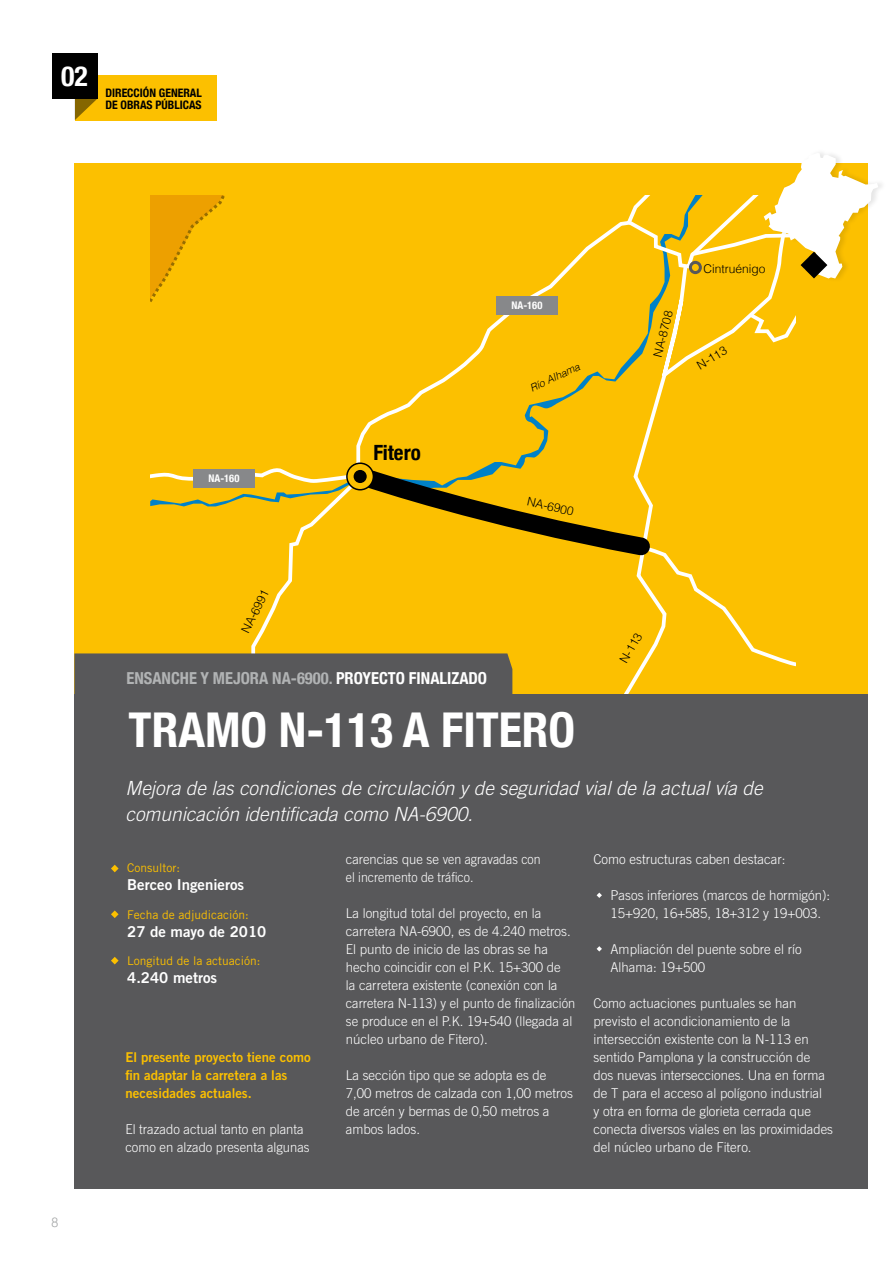
<style>
.page{position:relative;width:893px;height:1263px;background:#fff}
.page>*{position:absolute;margin:0;border:0;box-sizing:border-box;transform-origin:0 0}
.t1{font:700 condensed 48px "Helvetica Neue";color:#fff}
.t2{font:700 condensed 27.75px "Helvetica Neue";color:#fff}
.t3{font:700 condensed 21px "Helvetica Neue";color:#000}
.t4{font:italic 300 19.5px/25.5px "Trade Gothic LT Std";color:#fff}
.t5{font:700 condensed 16.5px "Helvetica Neue";color:#b1b3b4}
.t6{font:15px "Trade Gothic LT Std Bd 2";color:#fff}
.t7{font:300 13.5px/18px "Trade Gothic LT Std";color:#fff}
.t8{font:13.5px/18px "Trade Gothic LT Std Bd 2";color:#fcc000}
.t9{font:300 13.5px/18px "Trade Gothic LT Std";color:#fff;scale:.96 1}
.t10{font:300 13.5px "Helvetica Neue";color:#9c9e9f;scale:.9 1}
.t11{font:12px "Trade Gothic LT Std";color:#fcc000}
.t12{font:300 12px "Helvetica";color:#000}
.t13{font:700 condensed 11.7px/12px "Helvetica Neue";color:#000}
.t14{font:700 condensed 10.5px "Helvetica Neue";color:#fff}
.t15{font:italic 300 10.5px "Helvetica";color:#000}
.s1{color:#fff}
</style>
<div class="page">
<div style="left:75px;top:75px;width:141px;height:45px;background:#fcc000"></div>
<svg style="left:75px;top:99px;width:22px;height:21px"></svg>
<div style="left:52px;top:54px;width:45px;height:45px;background:#000"></div>
<div style="left:74px;top:164px;width:793px;height:537px;background:#fcc000"></div>
<svg style="left:356px;top:243px;width:236px;height:219px"></svg>
<svg style="left:592px;top:221px;width:185px;height:138px"></svg>
<svg style="left:524px;top:262px;width:166px;height:200px"></svg>
<svg style="left:746px;top:307px;width:49px;height:38px"></svg>
<svg style="left:150px;top:196px;width:75px;height:106px"></svg>
<div style="left:496px;top:296px;width:62px;height:18px;background:#87888a"></div>
<div style="left:74px;top:694px;width:793px;height:494px;background:#58585a"></div>
<svg style="left:74px;top:462px;width:721px;height:232px"></svg>
<svg style="left:111px;top:865px;width:8px;height:7px"></svg>
<svg style="left:597px;top:892px;width:5px;height:6px"></svg>
<svg style="left:597px;top:946px;width:5px;height:5px"></svg>
<svg style="left:111px;top:910px;width:8px;height:8px"></svg>
<svg style="left:111px;top:957px;width:8px;height:7px"></svg>
<div style="left:764px;top:148px;width:123px;height:135px;background:#000;opacity:.1"></div>
<svg style="left:623px;top:153px;width:255px;height:125px"></svg>
<h2 class="t2" style="left:61px;top:59px;width:28px">02</h2>
<p class="t13" style="left:105px;top:86px;width:98px">DIRECCIÓN GENERAL<br>DE OBRAS PÚBLICAS</p>
<p class="t10" style="left:51px;top:1214px;width:9px">8</p>
<p class="t14" style="left:511px;top:299px;width:32px">NA-160</p>
<p class="t14" style="left:208px;top:472px;width:32px">NA-160</p>
<p class="t12" style="left:238px;top:629px;width:49px;rotate:-64deg">NA-6991</p>
<h3 class="t3" style="left:373px;top:439px;width:49px">Fitero</h3>
<p class="t5" style="left:126px;top:668px;width:362px">ENSANCHE Y MEJORA NA-6900. <span class="s1">PROYECTO FINALIZADO</span></p>
<p class="t15" style="left:528px;top:383px;width:55px;rotate:-25deg">Río Alhama</p>
<p class="t12" style="left:529px;top:494px;width:49px;rotate:13deg">NA-6900</p>
<h1 class="t1" style="left:129px;top:701px;width:448px">TRAMO N-113 A FITERO</h1>
<p class="t12" style="left:650px;top:355px;width:49px;rotate:-76deg">NA-8708</p>
<p class="t12" style="left:703px;top:261px;width:64px">Cintruénigo</p>
<p class="t12" style="left:694px;top:359px;width:34px;rotate:-31deg">N-113</p>
<p class="t12" style="left:616px;top:658px;width:34px;rotate:-60deg">N-113</p>
<h3 class="t4" style="left:125px;top:776px;width:639px">Mejora de las condiciones de circulación y de seguridad vial de la actual vía de comunicación identificada como NA-6900.</h3>
<p class="t11" style="left:127px;top:860px;width:54px">Consultor:</p>
<p class="t6" style="left:127px;top:875px;width:119px">Berceo Ingenieros</p>
<p class="t11" style="left:127px;top:907px;width:123px">Fecha de adjudicación:</p>
<p class="t6" style="left:127px;top:922px;width:141px">27 de mayo de 2010</p>
<p class="t11" style="left:127px;top:954px;width:135px">Longitud de la actuación:</p>
<p class="t6" style="left:127px;top:968px;width:91px">4.240 metros</p>
<p class="t8" style="left:125px;top:1048px;width:187px">El presente proyecto tiene como fin adaptar la carretera a las necesidades actuales.</p>
<p class="t7" style="left:125px;top:1120px;width:186px">El trazado actual tanto en planta como en alzado presenta algunas</p>
<p class="t9" style="left:346px;top:850px;width:204px">carencias que se ven agravadas con el incremento de tráfico.</p>
<p class="t7" style="left:346px;top:904px;width:231px">La longitud total del proyecto, en la carretera NA-6900, es de 4.240 metros.<br>El punto de inicio de las obras se ha hecho coincidir con el P.K. 15+300 de<br>la carretera existente (conexión con la carretera N-113) y el punto de finalización se produce en el P.K. 19+540 (llegada al núcleo urbano de Fitero).</p>
<p class="t7" style="left:346px;top:1066px;width:229px">La sección tipo que se adopta es de<br>7,00 metros de calzada con 1,00 metros de arcén y bermas de 0,50 metros a ambos lados.</p>
<p class="t7" style="left:594px;top:850px;width:193px">Como estructuras caben destacar:</p>
<p class="t7" style="left:611px;top:886px;width:221px">Pasos inferiores (marcos de hormigón):<br>15+920, 16+585, 18+312 y 19+003.</p>
<p class="t7" style="left:611px;top:940px;width:193px">Ampliación del puente sobre el río<br>Alhama: 19+500</p>
<p class="t7" style="left:594px;top:994px;width:241px">Como actuaciones puntuales se han previsto el acondicionamiento de la intersección existente con la N-113 en sentido Pamplona y la construcción de dos nuevas intersecciones. Una en forma de T para el acceso al polígono industrial<br>y otra en forma de glorieta cerrada que conecta diversos viales en las proximidades del núcleo urbano de Fitero.</p>
</div>
